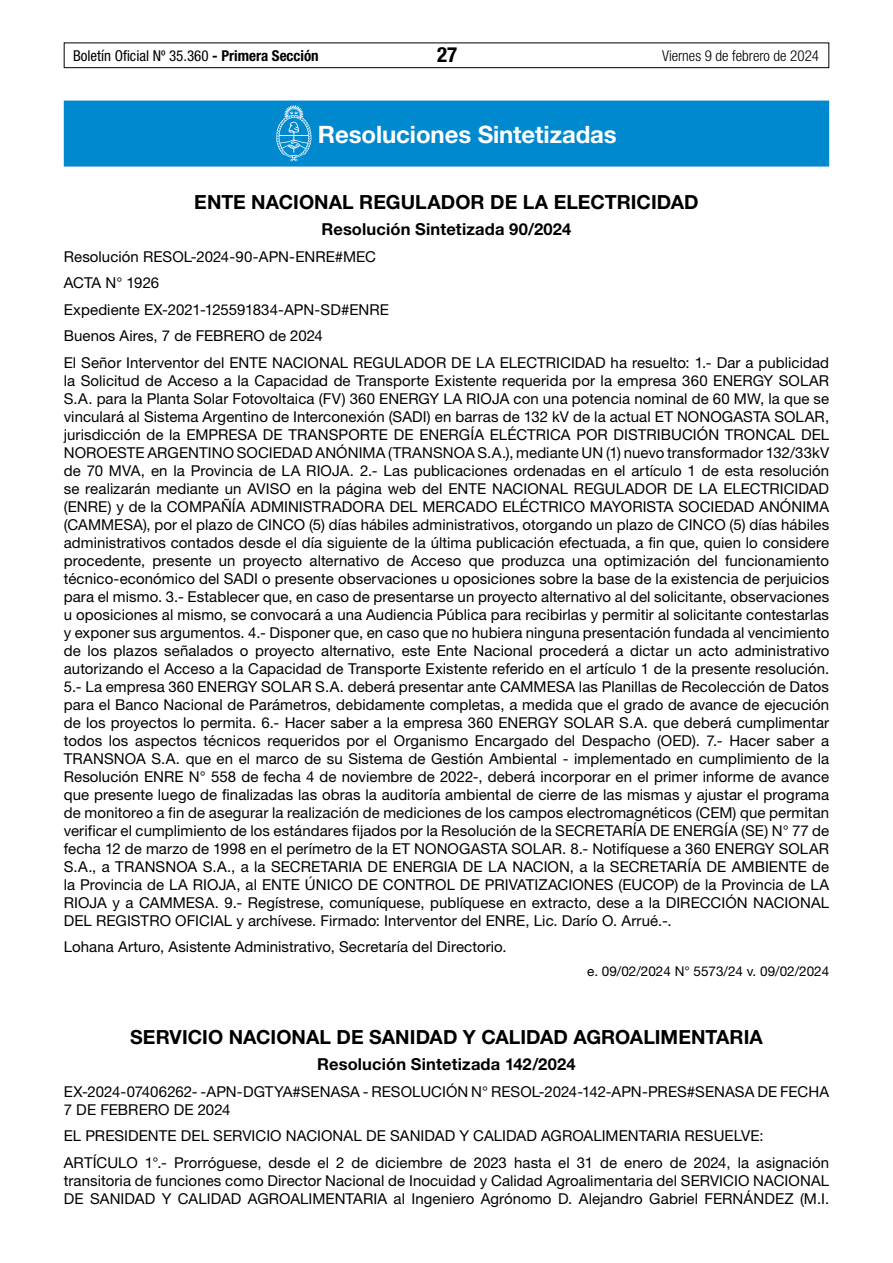
<style>
.page{position:relative;width:893px;height:1263px;background:#fff}
.page>*{position:absolute;margin:0;border:0;box-sizing:border-box;transform-origin:0 0}
.t1{font:700 24px "Helvetica Neue LT Std";letter-spacing:-.005em;color:#fff}
.t2{font:700 condensed 21px "Helvetica Neue LT Std";color:#000}
.t3{font:700 19.5px "Helvetica Neue LT Std";color:#000}
.t4{font:700 16.5px "Helvetica Neue LT Std";letter-spacing:.01em;color:#000}
.t5{font:15px/18px "Helvetica Neue LT Std";letter-spacing:.005em;color:#000}
.t6{font:condensed 15px "Helvetica Neue LT Std";color:#000}
.t7{font:300 condensed 15px "Helvetica Neue LT Std";color:#000}
.t8{font:13.5px "Helvetica Neue LT Std";color:#000}
.s1{font-weight:700}
</style>
<div class="page">
<div style="left:64px;top:43px;width:765px;height:25px;border:1px solid #000"></div>
<div style="left:64px;top:101px;width:765px;height:66px;background:#0089cf"></div>
<svg style="left:276px;top:105px;width:35px;height:56px"></svg>
<p class="t6" style="left:73px;top:47px;width:247px">Boletín Oficial Nº 35.360 <span class="s1">- Primera Sección</span></p>
<h2 class="t2" style="left:437px;top:42px;width:22px">27</h2>
<p class="t7" style="left:662px;top:47px;width:159px">Viernes 9 de febrero de 2024</p>
<h1 class="t1" style="left:318px;top:120px;width:300px">Resoluciones Sintetizadas</h1>
<h3 class="t3" style="left:194px;top:190px;width:506px">ENTE NACIONAL REGULADOR DE LA ELECTRICIDAD</h3>
<p class="t4" style="left:321px;top:219px;width:251px">Resolución Sintetizada 90/2024</p>
<p class="t5" style="left:64px;top:243px;width:767px;line-height:26.5px">Resolución RESOL-2024-90-APN-ENRE#MEC<br>ACTA N° 1926<br>Expediente EX-2021-125591834-APN-SD#ENRE<br>Buenos Aires, 7 de FEBRERO de 2024<br>El Señor Interventor del ENTE NACIONAL REGULADOR DE LA ELECTRICIDAD ha resuelto: 1.- Dar a publicidad</p>
<p class="t5" style="left:64px;top:371px;width:767px;text-align:justify">la Solicitud de Acceso a la Capacidad de Transporte Existente requerida por la empresa 360 ENERGY SOLAR S.A. para la Planta Solar Fotovoltaica (FV) 360 ENERGY LA RIOJA con una potencia nominal de 60 MW, la que se vinculará al Sistema Argentino de Interconexión (SADI) en barras de 132 kV de la actual ET NONOGASTA SOLAR, jurisdicción de la EMPRESA DE TRANSPORTE DE ENERGÍA ELÉCTRICA POR DISTRIBUCIÓN TRONCAL DEL NOROESTE ARGENTINO SOCIEDAD ANÓNIMA (TRANSNOA S.A.), mediante UN (1) nuevo transformador 132/33kV de 70 MVA, en la Provincia de LA RIOJA. 2.- Las publicaciones ordenadas en el artículo 1 de esta resolución se realizarán mediante un AVISO en la página web del ENTE NACIONAL REGULADOR DE LA ELECTRICIDAD (ENRE) y de la COMPAÑÍA ADMINISTRADORA DEL MERCADO ELÉCTRICO MAYORISTA SOCIEDAD ANÓNIMA (CAMMESA), por el plazo de CINCO (5) días hábiles administrativos, otorgando un plazo de CINCO (5) días hábiles administrativos contados desde el día siguiente de la última publicación efectuada, a fin que, quien lo considere procedente, presente un proyecto alternativo de Acceso que produzca una optimización del funcionamiento técnico-económico del SADI o presente observaciones u oposiciones sobre la base de la existencia de perjuicios para el mismo. 3.- Establecer que, en caso de presentarse un proyecto alternativo al del solicitante, observaciones u oposiciones al mismo, se convocará a una Audiencia Pública para recibirlas y permitir al solicitante contestarlas y exponer sus argumentos. 4.- Disponer que, en caso que no hubiera ninguna presentación fundada al vencimiento de los plazos señalados o proyecto alternativo, este Ente Nacional procederá a dictar un acto administrativo autorizando el Acceso a la Capacidad de Transporte Existente referido en el artículo 1 de la presente resolución.<br>5.- La empresa 360 ENERGY SOLAR S.A. deberá presentar ante CAMMESA las Planillas de Recolección de Datos para el Banco Nacional de Parámetros, debidamente completas, a medida que el grado de avance de ejecución de los proyectos lo permita. 6.- Hacer saber a la empresa 360 ENERGY SOLAR S.A. que deberá cumplimentar todos los aspectos técnicos requeridos por el Organismo Encargado del Despacho (OED). 7.- Hacer saber a TRANSNOA S.A. que en el marco de su Sistema de Gestión Ambiental - implementado en cumplimiento de la Resolución ENRE N° 558 de fecha 4 de noviembre de 2022-, deberá incorporar en el primer informe de avance que presente luego de finalizadas las obras la auditoría ambiental de cierre de las mismas y ajustar el programa de monitoreo a fin de asegurar la realización de mediciones de los campos electromagnéticos (CEM) que permitan verificar el cumplimiento de los estándares fijados por la Resolución de la SECRETARÍA DE ENERGÍA (SE) N° 77 de fecha 12 de marzo de 1998 en el perímetro de la ET NONOGASTA SOLAR. 8.- Notifíquese a 360 ENERGY SOLAR S.A., a TRANSNOA S.A., a la SECRETARIA DE ENERGIA DE LA NACION, a la SECRETARÍA DE AMBIENTE de la Provincia de LA RIOJA, al ENTE ÚNICO DE CONTROL DE PRIVATIZACIONES (EUCOP) de la Provincia de LA RIOJA y a CAMMESA. 9.- Regístrese, comuníquese, publíquese en extracto, dese a la DIRECCIÓN NACIONAL DEL REGISTRO OFICIAL y archívese. Firmado: Interventor del ENRE, Lic. Darío O. Arrué.-.</p>
<p class="t5" style="left:64px;top:938px;width:445px">Lohana Arturo, Asistente Administrativo, Secretaría del Directorio.</p>
<p class="t8" style="left:587px;top:963px;width:244px">e. 09/02/2024 N° 5573/24 v. 09/02/2024</p>
<h3 class="t3" style="left:130px;top:1025px;width:634px">SERVICIO NACIONAL DE SANIDAD Y CALIDAD AGROALIMENTARIA</h3>
<p class="t4" style="left:317px;top:1054px;width:260px">Resolución Sintetizada 142/2024</p>
<p class="t5" style="left:64px;top:1082px;width:767px">EX-2024-07406262- -APN-DGTYA#SENASA - RESOLUCIÓN N° RESOL-2024-142-APN-PRES#SENASA DE FECHA<br>7 DE FEBRERO DE 2024</p>
<p class="t5" style="left:64px;top:1122px;width:767px;line-height:26.5px">EL PRESIDENTE DEL SERVICIO NACIONAL DE SANIDAD Y CALIDAD AGROALIMENTARIA RESUELVE:<br>ARTÍCULO 1°.- Prorróguese, desde el 2 de diciembre de 2023 hasta el 31 de enero de 2024, la asignación</p>
<p class="t5" style="left:64px;top:1171px;width:767px">transitoria de funciones como Director Nacional de Inocuidad y Calidad Agroalimentaria del SERVICIO NACIONAL<br>DE SANIDAD Y CALIDAD AGROALIMENTARIA al Ingeniero Agrónomo D. Alejandro Gabriel FERNÁNDEZ (M.I.</p>
</div>
